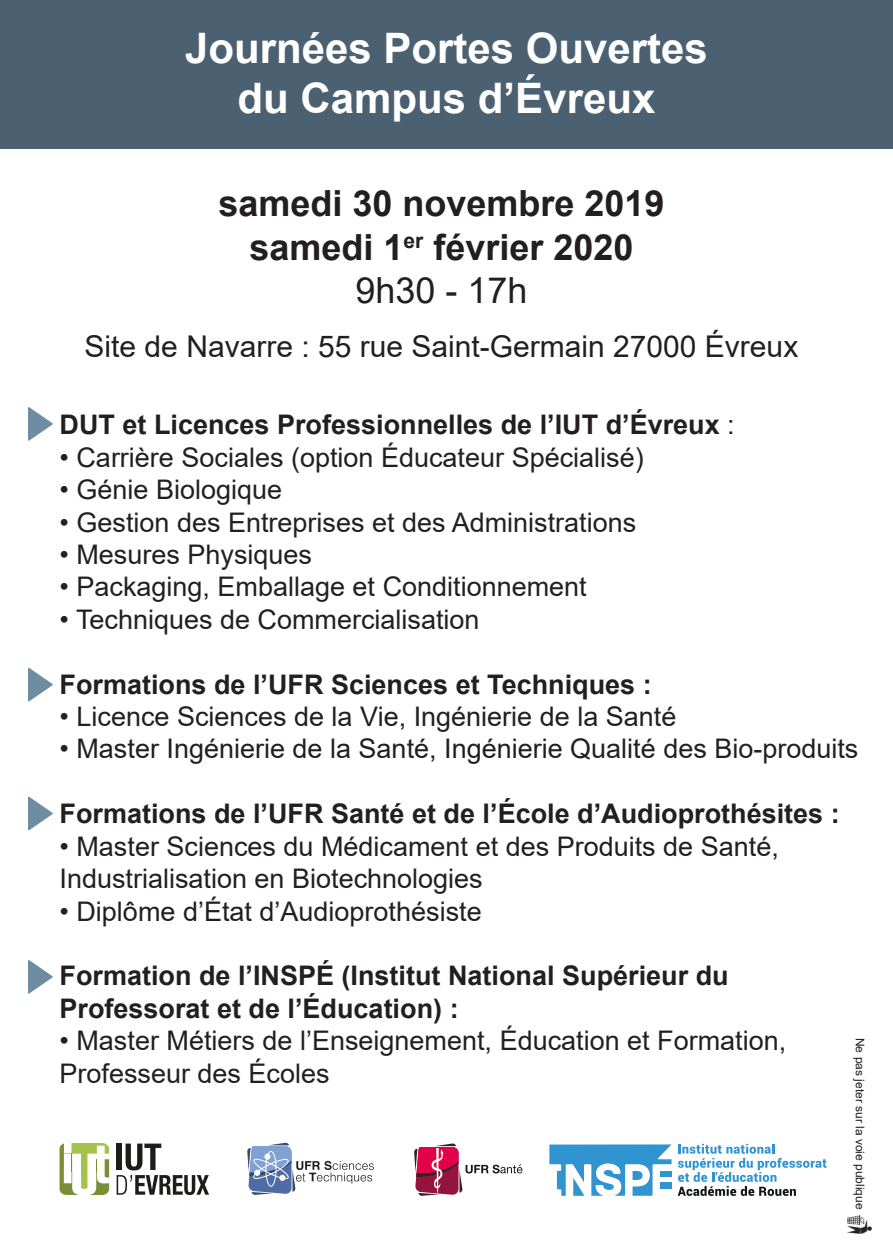
<style>
.page{position:relative;width:893px;height:1259px;background:#fff}
.page>*{position:absolute;margin:0;border:0;box-sizing:border-box;transform-origin:0 0}
.t1{font:700 42px "Arial";color:#fff}
.t2{font:700 36px "Arial";color:#231f20}
.t3{font:36px "Arial";color:#231f20}
.t4{font:30px "Arial";color:#231f20}
.t5{font:27px/32.4px "Arial";color:#231f20}
.t6{font:700 27px/32.4px "Arial";color:#231f20}
.t7{font:12px "Arial";color:#231f20}
.s1{font-weight:400}
</style>
<div class="page">
<div style="left:0;top:0;width:893px;height:149px;background:#4b6172"></div>
<img style="left:848px;top:1215px;width:23px;height:18px">
<svg style="left:28px;top:407px;width:25px;height:33px"></svg>
<svg style="left:28px;top:668px;width:25px;height:33px"></svg>
<svg style="left:28px;top:796px;width:25px;height:34px"></svg>
<svg style="left:28px;top:960px;width:25px;height:33px"></svg>
<svg style="left:60px;top:1143px;width:49px;height:52px"></svg>
<svg style="left:117px;top:1143px;width:92px;height:52px"></svg>
<svg style="left:247px;top:1142px;width:127px;height:53px"></svg>
<div style="left:264px;top:1153px;width:7px;height:6px;background:#fff;border-radius:50%"></div>
<div style="left:254px;top:1169px;width:6px;height:7px;background:#fff;border-radius:50%"></div>
<div style="left:279px;top:1174px;width:6px;height:7px;background:#fff;border-radius:50%"></div>
<svg style="left:414px;top:1143px;width:108px;height:53px"></svg>
<svg style="left:678px;top:1143px;width:149px;height:53px"></svg>
<svg style="left:549px;top:1144px;width:123px;height:51px"></svg>
<p class="t1" style="left:185px;top:19px;width:524px">Journées Portes Ouvertes</p>
<p class="t1" style="left:238px;top:69px;width:419px">du Campus d’Évreux</p>
<p class="t2" style="left:218px;top:178px;width:448px">samedi 30 novembre 2019</p>
<p class="t2" style="left:249px;top:221px;width:386px">samedi 1<sup>er</sup> février 2020</p>
<p class="t3" style="left:355px;top:265px;width:174px">9h30 - 17h</p>
<p class="t4" style="left:85px;top:325px;width:715px">Site de Navarre : 55 rue Saint-Germain 27000 Évreux</p>
<p class="t6" style="left:60px;top:409px;width:677px">DUT et Licences Professionnelles de l’IUT d’Évreux <span class="s1">:</span></p>
<p class="t5" style="left:60px;top:441px;width:586px">• Carrière Sociales (option Éducateur Spécialisé)</p>
<p class="t5" style="left:60px;top:473px;width:224px">• Génie Biologique</p>
<p class="t5" style="left:60px;top:506px;width:578px">• Gestion des Entreprises et des Administrations</p>
<p class="t5" style="left:60px;top:538px;width:254px">• Mesures Physiques</p>
<p class="t5" style="left:60px;top:570px;width:529px">• Packaging, Emballage et Conditionnement</p>
<p class="t5" style="left:60px;top:603px;width:422px">• Techniques de Commercialisation</p>
<p class="t6" style="left:60px;top:668px;width:594px">Formations de l’UFR Sciences et Techniques :</p>
<p class="t5" style="left:60px;top:700px;width:618px">• Licence Sciences de la Vie, Ingénierie de la Santé</p>
<p class="t5" style="left:60px;top:732px;width:800px">• Master Ingénierie de la Santé, Ingénierie Qualité des Bio-produits</p>
<p class="t6" style="left:60px;top:798px;width:782px">Formations de l’UFR Santé et de l’École d’Audioprothésites :</p>
<p class="t5" style="left:60px;top:830px;width:721px">• Master Sciences du Médicament et des Produits de Santé,<br>Industrialisation en Biotechnologies</p>
<p class="t5" style="left:60px;top:894px;width:424px">• Diplôme d’État d’Audioprothésiste</p>
<p class="t6" style="left:60px;top:960px;width:671px">Formation de l’INSPÉ (Institut National Supérieur du<br>Professorat et de l’Éducation) :</p>
<p class="t5" style="left:60px;top:1024px;width:728px">• Master Métiers de l’Enseignement, Éducation et Formation,<br>Professeur des Écoles</p>
<p class="t7" style="left:868px;top:1037px;width:173px;rotate:90deg">Ne pas jeter sur la voie publique</p>
</div>
